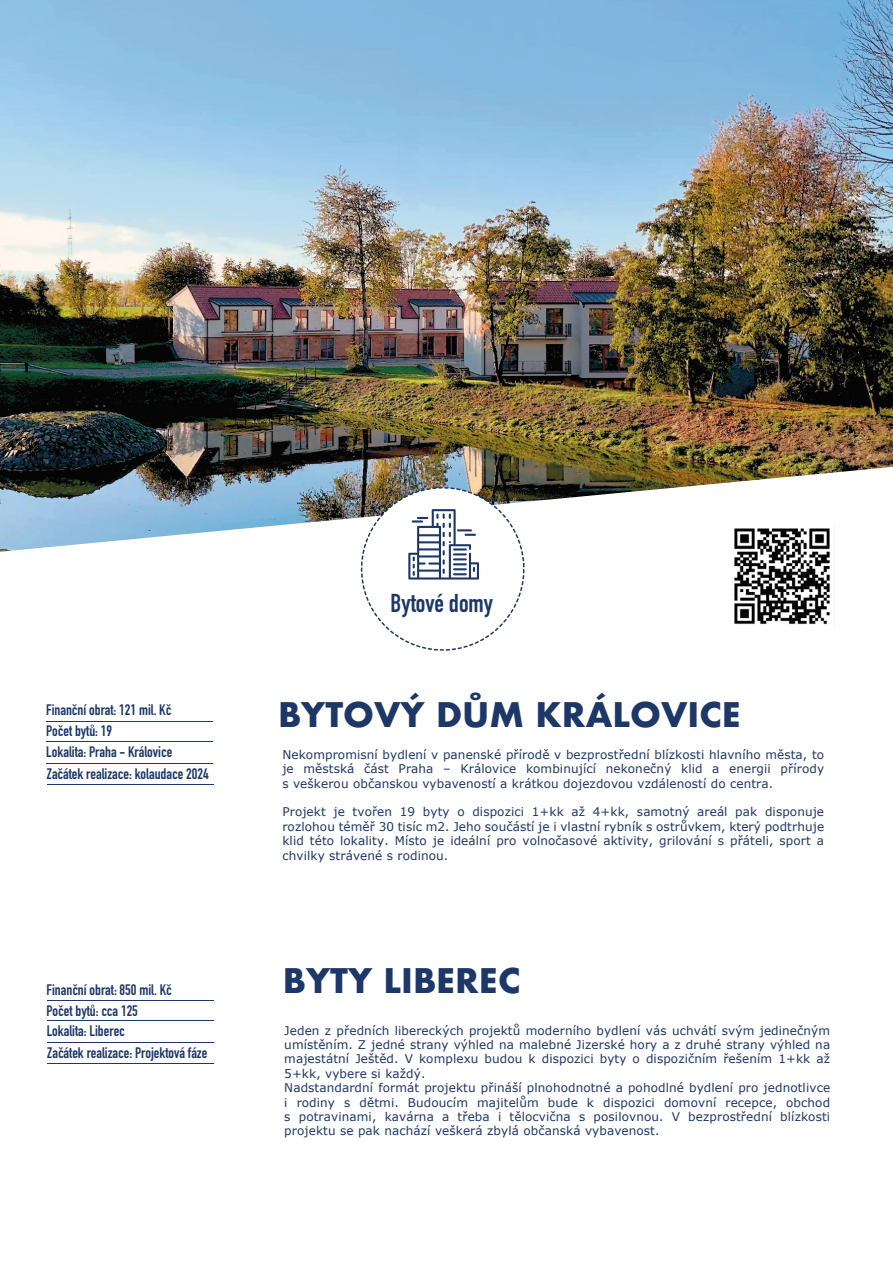
<style>
.page{position:relative;width:893px;height:1263px;background:#fff}
.page>*{position:absolute;margin:0;border:0;box-sizing:border-box;transform-origin:0 0}
.t1{font:700 33px "Futura";color:#1d3768}
.t2{font:700 25.5px "DIN Condensed";color:#1d3768}
.t3{font:700 15px/20.9px "DIN Condensed";color:#1d3768}
.t4{font:12px/14.4px "Verdana";letter-spacing:.01em;color:#1e3769;text-align:justify}
</style>
<div class="page">
<img style="left:0;top:0;width:893px;height:467px">
<img style="left:0;top:467px;width:891px;height:85px">
<hr style="left:47px;top:721px;width:166px;height:1px;background:#1d3768">
<hr style="left:47px;top:741px;width:166px;height:1px;background:#1d3768">
<hr style="left:47px;top:763px;width:166px;height:1px;background:#1d3768">
<hr style="left:47px;top:784px;width:166px;height:1px;background:#1d3768">
<hr style="left:47px;top:1000px;width:166px;height:1px;background:#1d3768">
<hr style="left:47px;top:1020px;width:166px;height:1px;background:#1d3768">
<hr style="left:47px;top:1042px;width:166px;height:1px;background:#1d3768">
<hr style="left:47px;top:1063px;width:167px;height:1px;background:#1d3768">
<svg style="left:357px;top:483px;width:169px;height:168px"></svg>
<img style="left:730px;top:523px;width:105px;height:102px">
<p class="t3" style="left:46px;top:699px;width:128px">Finanční obrat: 121 mil. Kč<br>Počet bytů: 19<br>Lokalita: Praha - Královice</p>
<p class="t3" style="left:47px;top:763px;width:163px">Začátek realizace: kolaudace 2024</p>
<p class="t3" style="left:46px;top:979px;width:127px">Finanční obrat: 850 mil. Kč</p>
<p class="t3" style="left:46px;top:1000px;width:93px">Počet bytů: cca 125<br>Lokalita: Liberec</p>
<p class="t3" style="left:47px;top:1043px;width:162px">Začátek realizace: Projektová fáze</p>
<h2 class="t2" style="left:391px;top:586px;width:104px">Bytové domy</h2>
<h1 class="t1" style="left:278px;top:691px;width:464px">BYTOVÝ DŮM KRÁLOVICE</h1>
<p class="t4" style="left:282px;top:747px;width:543px">Nekompromisní bydlení v panenské přírodě v bezprostřední blízkosti hlavního města, to je městská část Praha – Královice kombinující nekonečný klid a energii přírody s veškerou občanskou vybaveností a krátkou dojezdovou vzdáleností do centra.</p>
<p class="t4" style="left:282px;top:805px;width:543px">Projekt je tvořen 19 byty o dispozici 1+kk až 4+kk, samotný areál pak disponuje rozlohou téměř 30 tisíc m2. Jeho součástí je i vlastní rybník s ostrůvkem, který podtrhuje klid této lokality. Místo je ideální pro volnočasové aktivity, grilování s přáteli, sport a chvilky strávené s rodinou.</p>
<h1 class="t1" style="left:283px;top:957px;width:239px">BYTY LIBEREC</h1>
<p class="t4" style="left:284px;top:1023px;width:547px;text-align:left">Jeden z předních libereckých projektů moderního bydlení vás uchvátí svým jedinečným umístěním. Z jedné strany výhled na malebné Jizerské hory a z druhé strany výhled na majestátní Ještěd. V komplexu budou k dispozici byty o dispozičním řešením 1+kk až 5+kk, vybere si každý.<br>Nadstandardní formát projektu přináší plnohodnotné a pohodlné bydlení pro jednotlivce i rodiny s dětmi. Budoucím majitelům bude k dispozici domovní recepce, obchod s potravinami, kavárna a třeba i tělocvična s posilovnou. V bezprostřední blízkosti projektu se pak nachází veškerá zbylá občanská vybavenost.</p>
</div>
